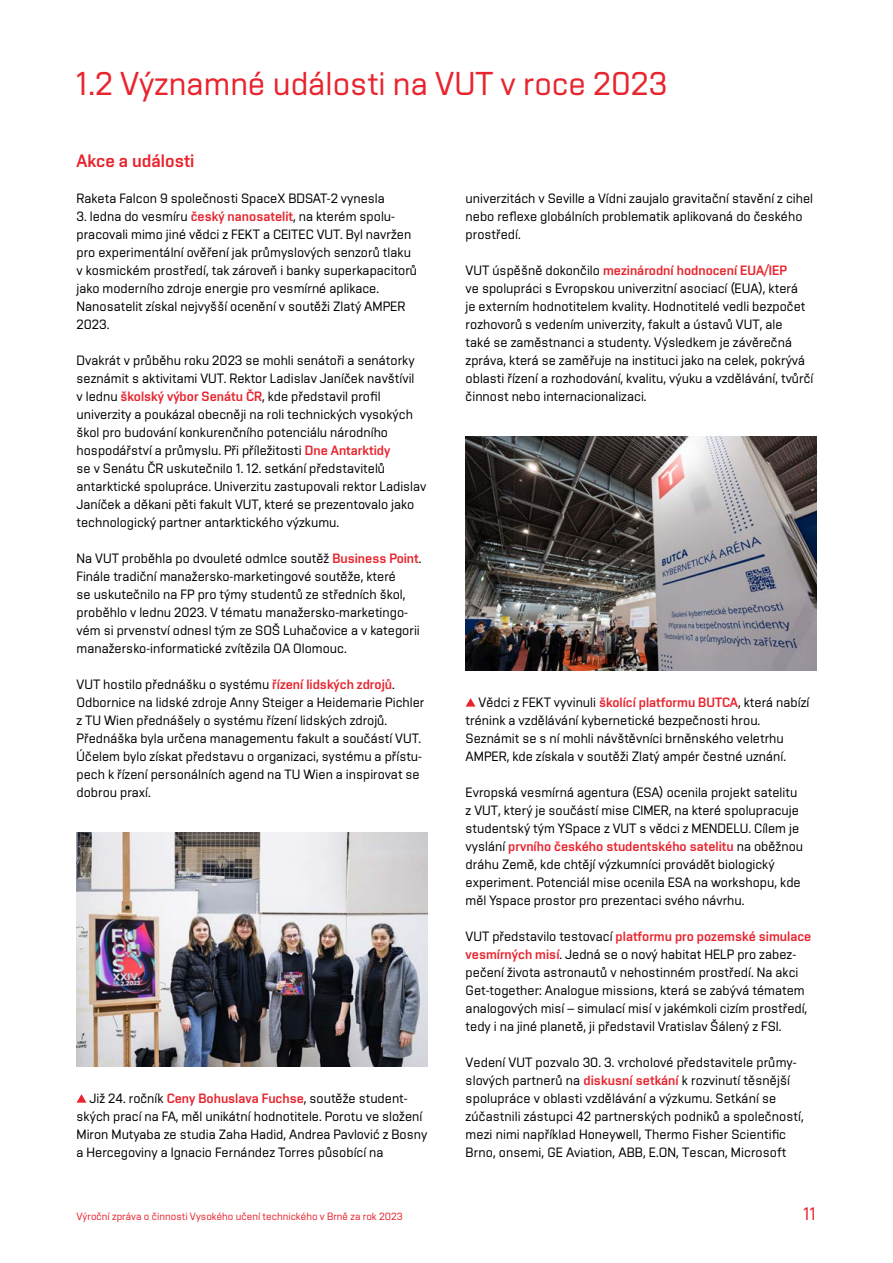
<style>
.page{position:relative;width:893px;height:1263px;background:#fff}
.page>*{position:absolute;margin:0;border:0;box-sizing:border-box;transform-origin:0 0}
.t1{font:33px "Vafle Light VUT";color:#e8242e}
.t2{font:18px "Vafle VUT";color:#e8242e}
.t3{font:18px "Vafle Light VUT";color:#e8242e}
.t4{font:13.5px/18px "Vafle Light VUT";color:#000}
.t5{font:13.5px "Vafle VUT";color:#e8242e}
.t6{font:10.5px "Vafle Light VUT";color:#e8242e}
.s1{font-family:"Vafle VUT";color:#e8242e}
.s2{font-family:"Vafle Light VUT";color:#000}
</style>
<div class="page">
<img style="left:77px;top:833px;width:350px;height:234px">
<svg style="left:77px;top:1094px;width:9px;height:9px"></svg>
<img style="left:466px;top:437px;width:350px;height:234px">
<svg style="left:466px;top:698px;width:10px;height:9px"></svg>
<h1 class="t1" style="left:77px;top:64px;width:592px">1.2 Významné události na VUT v roce 2023</h1>
<h2 class="t2" style="left:77px;top:150px;width:119px">Akce a události</h2>
<p class="t4" style="left:77px;top:189px;width:310px">Raketa Falcon 9 společnosti SpaceX BDSAT-2 vynesla</p>
<p class="t4" style="left:77px;top:207px;width:342px">3. ledna do vesmíru <span class="s1">český nanosatelit</span>, na kterém spolu&shy;pracovali mimo jiné vědci z FEKT a CEITEC VUT. Byl navržen pro experimentální ověření jak průmyslových senzorů tlaku v kosmickém prostředí, tak zároveň i banky superkapacitorů jako moderního zdroje energie pro vesmírné aplikace.<br>Nanosatelit získal nejvyšší ocenění v soutěži Zlatý AMPER 2023.</p>
<p class="t4" style="left:77px;top:351px;width:351px">Dvakrát v průběhu roku 2023 se mohli senátoři a senátorky seznámit s aktivitami VUT. Rektor Ladislav Janíček navštívil<br>v lednu <span class="s1">školský výbor Senátu ČR</span>, kde představil profil univerzity a poukázal obecněji na roli technických vysokých škol pro budování konkurenčního potenciálu národního hospodářství a průmyslu. Při příležitosti <span class="s1">Dne Antarktidy<br></span>se v Senátu ČR uskutečnilo 1. 12. setkání představitelů antarktické spolupráce. Univerzitu zastupovali rektor Ladislav Janíček a děkani pěti fakult VUT, které se prezentovalo jako technologický partner antarktického výzkumu.</p>
<p class="t4" style="left:77px;top:549px;width:347px">Na VUT proběhla po dvouleté odmlce soutěž <span class="s1">Business Point</span>.<br>Finále tradiční manažersko-marketingové soutěže, které<br>se uskutečnilo na FP pro týmy studentů ze středních škol, proběhlo v lednu 2023. V tématu manažersko-marketingo&shy;vém si prvenství odnesl tým ze SOŠ Luhačovice a v kategorii manažersko-informatické zvítězila OA Olomouc.</p>
<p class="t4" style="left:77px;top:675px;width:349px">VUT hostilo přednášku o systému <span class="s1">řízení lidských zdrojů</span>.<br>Odbornice na lidské zdroje Anny Steiger a Heidemarie Pichler z TU Wien přednášely o systému řízení lidských zdrojů.<br>Přednáška byla určena managementu fakult a součástí VUT.<br>Účelem bylo získat představu o organizaci, systému a přístu&shy;pech k řízení personálních agend na TU Wien a inspirovat se dobrou praxí.</p>
<p class="t4" style="left:77px;top:1089px;width:352px;text-indent:13px">Již 24. ročník <span class="s1">Ceny Bohuslava Fuchse</span>, soutěže student&shy;ských prací na FA, měl unikátní hodnotitele. Porotu ve složení Miron Mutyaba ze studia Zaha Hadid, Andrea Pavlović z Bosny a Hercegoviny a Ignacio Fernández Torres působící na</p>
<p class="t4" style="left:466px;top:189px;width:349px">univerzitách v Seville a Vídni zaujalo gravitační stavění z cihel nebo reflexe globálních problematik aplikovaná do českého prostředí.</p>
<p class="t5" style="left:466px;top:262px;width:323px"><span class="s2">VUT úspěšně dokončilo</span> mezinárodní hodnocení EUA/IEP</p>
<p class="t4" style="left:466px;top:279px;width:349px">ve spolupráci s Evropskou univerzitní asociací (EUA), která<br>je externím hodnotitelem kvality. Hodnotitelé vedli bezpočet rozhovorů s vedením univerzity, fakult a ústavů VUT, ale<br>také se zaměstnanci a studenty. Výsledkem je závěrečná zpráva, která se zaměřuje na instituci jako na celek, pokrývá oblasti řízení a rozhodování, kvalitu, výuku a vzdělávání, tvůrčí činnost nebo internacionalizaci.</p>
<p class="t4" style="left:466px;top:693px;width:345px;text-indent:13px">Vědci z FEKT vyvinuli <span class="s1">školící platformu BUTCA</span>, která nabízí trénink a vzdělávání kybernetické bezpečnosti hrou.<br>Seznámit se s ní mohli návštěvníci brněnského veletrhu AMPER, kde získala v soutěži Zlatý ampér čestné uznání.</p>
<p class="t4" style="left:466px;top:783px;width:335px">Evropská vesmírná agentura (ESA) ocenila projekt satelitu z VUT, který je součástí mise CIMER, na které spolupracuje studentský tým YSpace z VUT s vědci z MENDELU. Cílem je</p>
<p class="t5" style="left:466px;top:838px;width:339px"><span class="s2">vyslání</span> prvního českého studentského satelitu <span class="s2">na oběžnou</span></p>
<p class="t4" style="left:466px;top:855px;width:337px">dráhu Země, kde chtějí výzkumníci provádět biologický experiment. Potenciál mise ocenila ESA na workshopu, kde měl Yspace prostor pro prezentaci svého návrhu.</p>
<p class="t5" style="left:466px;top:928px;width:347px"><span class="s2">VUT představilo testovací</span> platformu pro pozemské simulace</p>
<p class="t4" style="left:466px;top:945px;width:343px"><span class="s1">vesmírných misí</span>. Jedná se o nový habitat HELP pro zabez&shy;pečení života astronautů v nehostinném prostředí. Na akci Get-together: Analogue missions, která se zabývá tématem analogových misí – simulací misí v jakémkoli cizím prostředí, tedy i na jiné planetě, ji představil Vratislav Šálený z FSI.</p>
<p class="t4" style="left:466px;top:1053px;width:340px">Vedení VUT pozvalo 30. 3. vrcholové představitele průmy&shy;slových partnerů na <span class="s1">diskusní setkání</span> k rozvinutí těsnější spolupráce v oblasti vzdělávání a výzkumu. Setkání se zúčastnili zástupci 42 partnerských podniků a společností, mezi nimi například Honeywell, Thermo Fisher Scientific Brno, onsemi, GE Aviation, ABB, E.ON, Tescan, Microsoft</p>
<p class="t6" style="left:77px;top:1211px;width:328px">Výroční zpráva o činnosti Vysokého učení technického v Brně za rok 2023</p>
<h2 class="t3" style="left:803px;top:1204px;width:14px">11</h2>
</div>
